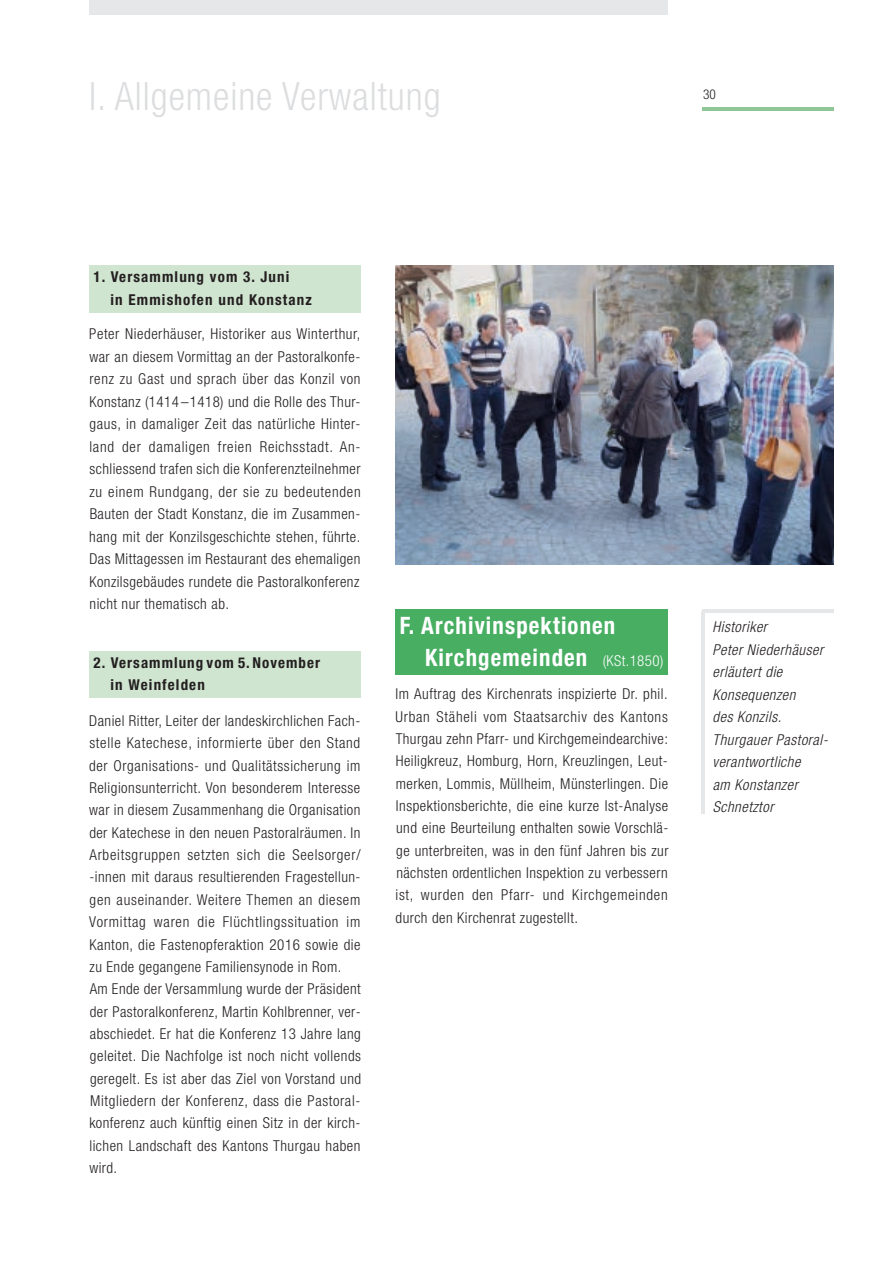
<style>
.page{position:relative;width:893px;height:1263px;background:#fff}
.page>*{position:absolute;margin:0;border:0;box-sizing:border-box;transform-origin:0 0}
.t1{font:300 condensed 39px "Helvetica Neue LT";letter-spacing:.025em;color:#dcdddf}
.t2{font:700 condensed 24px/31.5px "Helvetica Neue LT";letter-spacing:.05em;color:#fff;scale:.95 1}
.t3{font:300 condensed 15px/22.4px "Helvetica Neue LT";letter-spacing:.03em;color:#231f20;text-align:justify}
.t4{font:italic 300 condensed 15px/22.5px "Helvetica Neue LT";letter-spacing:.035em;color:#231f20}
.t5{font:700 condensed 15px/22.5px "Helvetica Neue LT";letter-spacing:.075em;color:#231f20}
.t6{font:300 condensed 13.5px "Helvetica Neue LT";color:#231f20}
.s1{font-weight:300;font-size:15px}
</style>
<div class="page">
<hr style="left:702px;top:108px;width:131px;height:3px;background:#8ec695">
<div style="left:89px;top:0;width:579px;height:15px;background:#e6e7e9"></div>
<div style="left:89px;top:266px;width:271px;height:24px;background:#d0e5d0"></div>
<div style="left:89px;top:288px;width:271px;height:24px;background:#d0e5d0"></div>
<div style="left:89px;top:651px;width:271px;height:24px;background:#d0e5d0"></div>
<div style="left:89px;top:674px;width:271px;height:24px;background:#d0e5d0"></div>
<div style="left:395px;top:610px;width:273px;height:33px;background:#47ae62"></div>
<div style="left:395px;top:641px;width:273px;height:33px;background:#47ae62"></div>
<hr style="left:702px;top:610px;width:131px;height:3px;background:#e6e7e9">
<hr style="left:702px;top:611px;width:3px;height:202px;background:#e6e7e9">
<img style="left:395px;top:266px;width:438px;height:298px">
<h1 class="t1" style="left:89px;top:82px;width:353px">I. Allgemeine Verwaltung</h1>
<p class="t6" style="left:703px;top:90px;width:14px">30</p>
<p class="t5" style="left:111px;top:267px;width:203px;text-indent:-17px">1. Versammlung vom 3. Juni<br>in Emmishofen und Konstanz</p>
<p class="t3" style="left:89px;top:324px;width:273px">Peter Niederhäuser, Historiker aus Winterthur, war an diesem Vormittag an der Pastoralkonfe&shy;renz zu Gast und sprach über das Konzil von Konstanz (1414–1418) und die Rolle des Thur&shy;gaus, in damaliger Zeit das natürliche Hinter&shy;land der damaligen freien Reichsstadt. An&shy;schliessend trafen sich die Konferenzteilnehmer zu einem Rundgang, der sie zu bedeutenden Bauten der Stadt Konstanz, die im Zusammen&shy;hang mit der Konzilsgeschichte stehen, führte.<br>Das Mittagessen im Restaurant des ehemaligen Konzilsgebäudes rundete die Pastoralkonferenz nicht nur thematisch ab.</p>
<p class="t5" style="left:111px;top:652px;width:211px;text-indent:-17px">2. Versammlung vom 5.November in Weinfelden</p>
<p class="t3" style="left:89px;top:711px;width:273px;text-align:left">Daniel Ritter, Leiter der landeskirchlichen Fach&shy;stelle Katechese, informierte über den Stand der Organisations- und Qualitätssicherung im Religionsunterricht. Von besonderem Interesse war in diesem Zusammenhang die Organisation der Katechese in den neuen Pastoralräumen. In Arbeitsgruppen setzten sich die Seelsorger/ -innen mit daraus resultierenden Fragestellun&shy;gen auseinander. Weitere Themen an diesem Vormittag waren die Flüchtlingssituation im Kanton, die Fastenopferaktion 2016 sowie die zu Ende gegangene Familiensynode in Rom.<br>Am Ende der Versammlung wurde der Präsident der Pastoralkonferenz, Martin Kohlbrenner, ver&shy;abschiedet. Er hat die Konferenz 13 Jahre lang geleitet. Die Nachfolge ist noch nicht vollends geregelt. Es ist aber das Ziel von Vorstand und Mitgliedern der Konferenz, dass die Pastoral&shy;konferenz auch künftig einen Sitz in der kirch&shy;lichen Landschaft des Kantons Thurgau haben wird.</p>
<h2 class="t2" style="left:425px;top:612px;width:252px;text-indent:-26px">F. Archivinspektionen<br>Kirchgemeinden <span class="s1">(KSt.1850)</span></h2>
<p class="t3" style="left:395px;top:684px;width:274px">Im Auftrag des Kirchenrats inspizierte Dr. phil.<br>Urban Stäheli vom Staatsarchiv des Kantons Thurgau zehn Pfarr- und Kirchgemeindearchive:<br>Heiligkreuz, Homburg, Horn, Kreuzlingen, Leut&shy;merken, Lommis, Müllheim, Münsterlingen. Die Inspektionsberichte, die eine kurze Ist-Analyse und eine Beurteilung enthalten sowie Vorschlä&shy;ge unterbreiten, was in den fünf Jahren bis zur nächsten ordentlichen Inspektion zu verbessern ist, wurden den Pfarr- und Kirchgemeinden durch den Kirchenrat zugestellt.</p>
<p class="t4" style="left:712px;top:617px;width:117px">Historiker<br>Peter Niederhäuser erläutert die<br>Konsequenzen<br>des Konzils.<br>Thurgauer Pastoral&shy;verantwortliche<br>am Konstanzer<br>Schnetztor</p>
</div>
